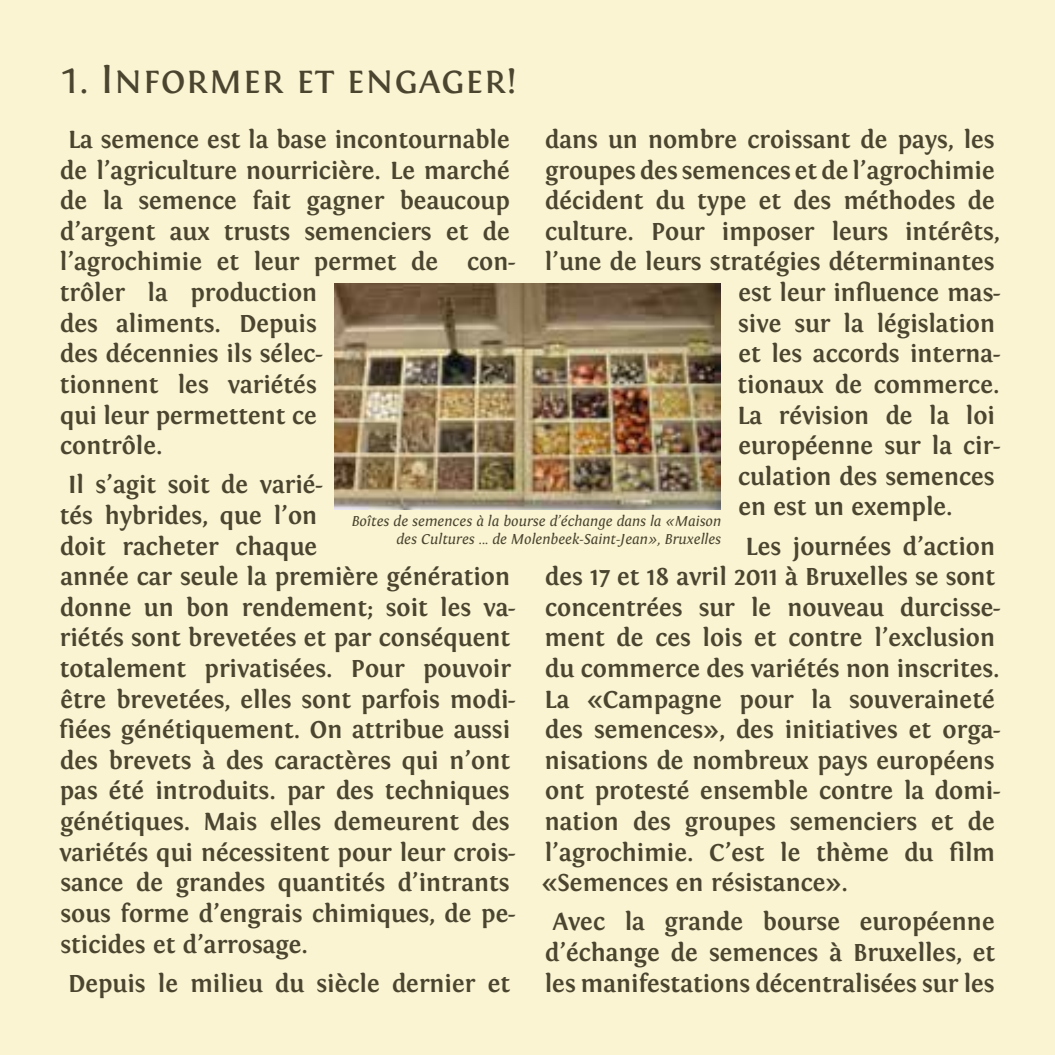
<style>
.page{position:relative;width:1055px;height:1055px;background:#fff}
.page>*{position:absolute;margin:0;border:0;box-sizing:border-box;transform-origin:0 0}
.t1{font:42px "Fontin Small Caps";color:#4b4530}
.t2{font:700 25.5px/30.6px "Fontin";color:#4b4530}
.t3{font:italic 15px/18px "Fontin";color:#4b4530;text-align:right}
</style>
<div class="page">
<hr style="left:1054px;top:0;width:1px;height:1054px;background:#faf4d3">
<div style="left:0;top:0;width:1054px;height:1054px;background:#faf4d3"></div>
<img style="left:334px;top:283px;width:386px;height:227px">
<h1 class="t1" style="left:60px;top:56px;width:459px">1. Informer et engager!</h1>
<p class="t2" style="left:60px;top:125px;width:458px;text-indent:8px">La semence est la base incontournable de l’agriculture nourricière. Le marché de la semence fait gagner beaucoup d’argent aux trusts semenciers et de l’agrochimie et leur permet de con&shy;trôler la production<br>des aliments. Depuis<br>des décennies ils sélec-<br>tionnent les variétés<br>qui leur permettent ce<br>contrôle.</p>
<p class="t2" style="left:59px;top:470px;width:458px;text-indent:9px">Il s’agit soit de varié-<br>tés hybrides, que l’on<br>doit racheter chaque<br>année car seule la première génération donne un bon rendement; soit les va&shy;riétés sont brevetées et par conséquent totalement privatisées. Pour pouvoir être brevetées, elles sont parfois modi&shy;fiées génétiquement. On attribue aussi des brevets à des caractères qui n’ont pas été introduits. par des techniques génétiques. Mais elles demeurent des variétés qui nécessitent pour leur crois&shy;sance de grandes quantités d’intrants sous forme d’engrais chimiques, de pe&shy;sticides et d’arrosage.</p>
<p class="t2" style="left:68px;top:968px;width:443px">Depuis le milieu du siècle dernier et</p>
<p class="t2" style="left:545px;top:125px;width:451px">dans un nombre croissant de pays, les</p>
<p class="t2" style="left:545px;top:155px;width:451px">groupes des semences et de l’agrochimie</p>
<p class="t2" style="left:545px;top:186px;width:451px">décident du type et des méthodes de</p>
<p class="t2" style="left:545px;top:217px;width:455px">culture. Pour imposer leurs intérêts,</p>
<p class="t2" style="left:545px;top:247px;width:451px">l’une de leurs stratégies déterminantes</p>
<p class="t2" style="left:738px;top:278px;width:264px">est leur influence mas-</p>
<p class="t2" style="left:738px;top:308px;width:258px">sive sur la législation</p>
<p class="t2" style="left:738px;top:339px;width:264px">et les accords interna-</p>
<p class="t2" style="left:737px;top:370px;width:263px">tionaux de commerce.</p>
<p class="t2" style="left:737px;top:400px;width:259px">La révision de la loi</p>
<p class="t2" style="left:738px;top:431px;width:264px">européenne sur la cir-</p>
<p class="t2" style="left:738px;top:461px;width:258px">culation des semences</p>
<p class="t2" style="left:738px;top:492px;width:216px">en est un exemple.</p>
<p class="t2" style="left:541px;top:531px;width:461px;text-indent:204px">Les journées d’action des 17 et 18 avril 2011 à Bruxelles se sont concentrées sur le nouveau durcisse&shy;ment de ces lois et contre l’exclusion du commerce des variétés non inscrites.<br>La «Campagne pour la souveraineté des semences», des initiatives et orga&shy;nisations de nombreux pays européens ont protesté ensemble contre la domi&shy;nation des groupes semenciers et de l’agrochimie. C’est le thème du film «Semences en résistance».</p>
<p class="t2" style="left:545px;top:907px;width:452px;text-align:center">Avec la grande bourse européenne d’échange de semences à Bruxelles, et les manifestations décentralisées sur les</p>
<p class="t3" style="left:352px;top:512px;width:371px">Boîtes de semences à la bourse d’échange dans la «Maison des Cultures ... de Molenbeek-Saint-Jean», Bruxelles</p>
</div>
